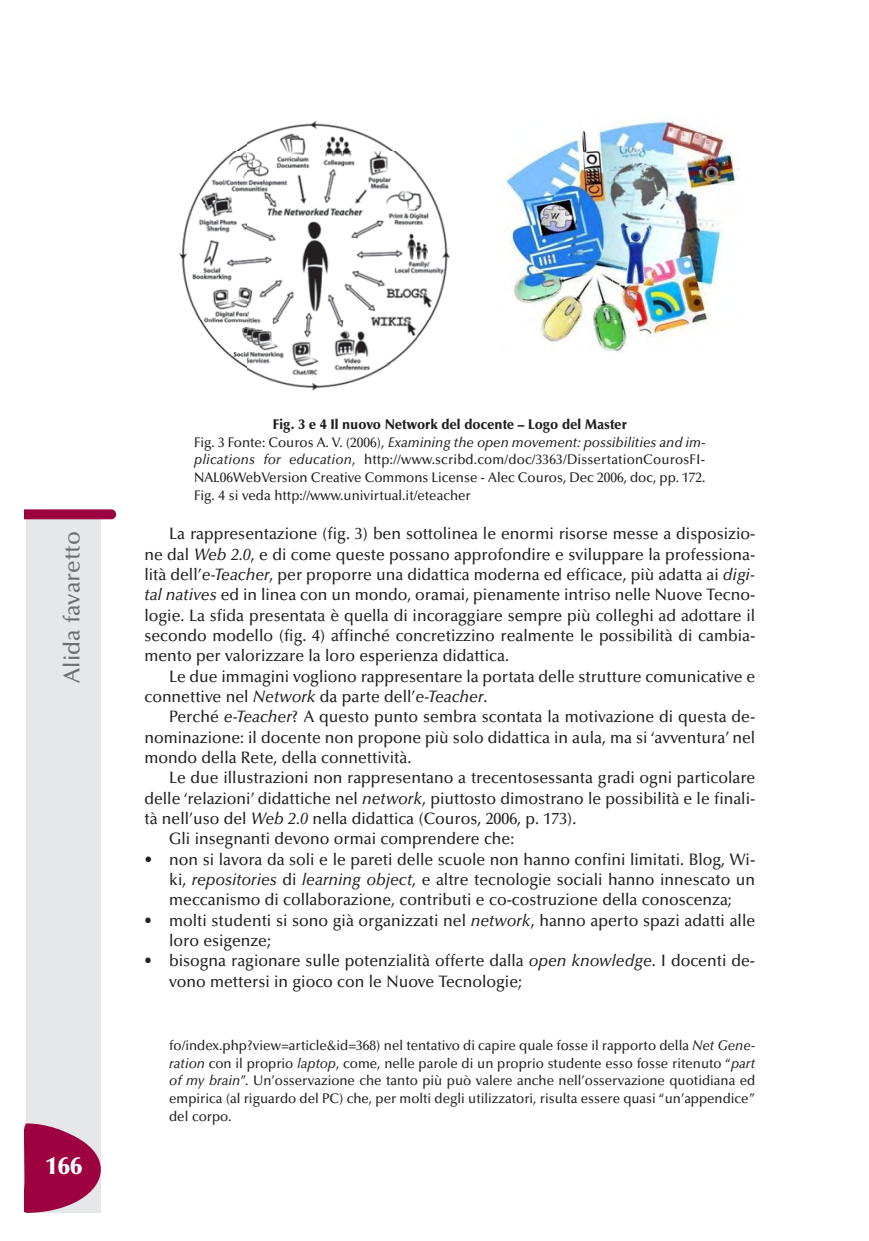
<style>
.page{position:relative;width:869px;height:1241px;background:#fff}
.page>*{position:absolute;margin:0;border:0;box-sizing:border-box;transform-origin:0 0}
.t1{font:900 24.5px "Optima";color:#fff}
.t2{font:500 22.75px "Optima";color:#6c6d70}
.t3{font:500 16.62px/20.3px "Optima";color:#231f20;scale:.95 1}
.t4{font:16.45px "Times New Roman";color:#000}
.t5{font:500 14px/17.7px "Optima";color:#231f20;scale:.95 1}
.t6{font:13.65px "Times New Roman";color:#000}
.s1{font-weight:900}
.s2{font-style:italic}
</style>
<div class="page">
<div style="left:27px;top:517px;width:74px;height:695px;background:#e6e7e9"></div>
<div style="left:19px;top:509px;width:97px;height:10px;background:#9d0140;border-radius:5px"></div>
<svg style="left:24px;top:1122px;width:77px;height:90px"></svg>
<img style="left:505px;top:120px;width:234px;height:232px">
<img style="left:179px;top:121px;width:271px;height:270px">
<p class="t2" style="left:63px;top:682px;width:153px;rotate:-90deg">Alida favaretto</p>
<p class="t1" style="left:45px;top:1155px;width:38px">166</p>
<p class="t5" style="left:194px;top:417px;width:539px;text-indent:79px"><span class="s1">Fig. 3 e 4 Il nuovo Network del docente – Logo del Master<br></span>Fig. 3 Fonte: Couros A. V. (2006), <span class="s2">Examining the open movement: possibilities and im&shy;plications for education</span>, http://www.scribd.com/doc/3363/DissertationCourosFI-NAL06WebVersion Creative Commons License - Alec Couros, Dec 2006, doc, pp. 172.<br>Fig. 4 si veda http://www.univirtual.it/eteacher</p>
<p class="t3" style="left:169px;top:525px;width:618px">La rappresentazione (fig. 3) ben sottolinea le enormi risorse messe a disposizio-</p>
<p class="t3" style="left:144px;top:545px;width:644px">ne dal <span class="s2">Web 2.0</span>, e di come queste possano approfondire e sviluppare la professiona-</p>
<p class="t3" style="left:144px;top:566px;width:644px">lità dell’<span class="s2">e-Teacher</span>, per proporre una didattica moderna ed efficace, più adatta ai <span class="s2">digi-</span></p>
<p class="t3" style="left:144px;top:586px;width:644px"><span class="s2">tal natives</span> ed in linea con un mondo, oramai, pienamente intriso nelle Nuove Tecno-</p>
<p class="t3" style="left:144px;top:606px;width:644px">logie. La sfida presentata è quella di incoraggiare sempre più colleghi ad adottare il</p>
<p class="t3" style="left:144px;top:627px;width:644px">secondo modello (fig. 4) affinché concretizzino realmente le possibilità di cambia-</p>
<p class="t3" style="left:144px;top:647px;width:385px">mento per valorizzare la loro esperienza didattica.</p>
<p class="t3" style="left:169px;top:667px;width:618px">Le due immagini vogliono rappresentare la portata delle strutture comunicative e</p>
<p class="t3" style="left:144px;top:688px;width:362px">connettive nel <span class="s2">Network</span> da parte dell’<span class="s2">e-Teacher</span>.</p>
<p class="t3" style="left:169px;top:708px;width:618px">Perché <span class="s2">e-Teacher</span>? A questo punto sembra scontata la motivazione di questa de-</p>
<p class="t3" style="left:144px;top:728px;width:644px">nominazione: il docente non propone più solo didattica in aula, ma si ‘avventura’ nel</p>
<p class="t3" style="left:144px;top:749px;width:282px">mondo della Rete, della connettività.</p>
<p class="t3" style="left:169px;top:769px;width:618px">Le due illustrazioni non rappresentano a trecentosessanta gradi ogni particolare</p>
<p class="t3" style="left:144px;top:789px;width:644px">delle ‘relazioni’ didattiche nel <span class="s2">network</span>, piuttosto dimostrano le possibilità e le finali-</p>
<p class="t3" style="left:144px;top:809px;width:456px">tà nell’uso del <span class="s2">Web 2.0</span> nella didattica (Couros, 2006, p. 173).</p>
<p class="t3" style="left:169px;top:830px;width:364px">Gli insegnanti devono ormai comprendere che:</p>
<p class="t3" style="left:169px;top:850px;width:618px;text-align:justify;text-indent:-25px">• non si lavora da soli e le pareti delle scuole non hanno confini limitati. Blog, Wi&shy;ki, <span class="s2">repositories</span> di <span class="s2">learning object</span>, e altre tecnologie sociali hanno innescato un meccanismo di collaborazione, contributi e co-costruzione della conoscenza;</p>
<p class="t3" style="left:169px;top:911px;width:618px;text-indent:-25px">• molti studenti si sono già organizzati nel <span class="s2">network</span>, hanno aperto spazi adatti alle loro esigenze;</p>
<p class="t3" style="left:169px;top:952px;width:618px;text-indent:-25px">• bisogna ragionare sulle potenzialità offerte dalla <span class="s2">open knowledge</span>. I docenti de&shy;vono mettersi in gioco con le Nuove Tecnologie;</p>
<p class="t6" style="left:219px;top:420px;width:291px">e 4 Il nuovo Network del docente – Logo del Master</p>
<p class="t4" style="left:156px;top:613px;width:9px">c</p>
<p class="t5" style="left:169px;top:1037px;width:618px;text-align:justify">fo/index.php?view=article&amp;id=368) nel tentativo di capire quale fosse il rapporto della <span class="s2">Net Gene&shy;ration</span> con il proprio <span class="s2">laptop</span>, come, nelle parole di un proprio studente esso fosse ritenuto “<span class="s2">part of my brain</span>”. Un’osservazione che tanto più può valere anche nell’osservazione quotidiana ed empirica (al riguardo del PC) che, per molti degli utilizzatori, risulta essere quasi “un’appendice” del corpo.</p>
</div>
